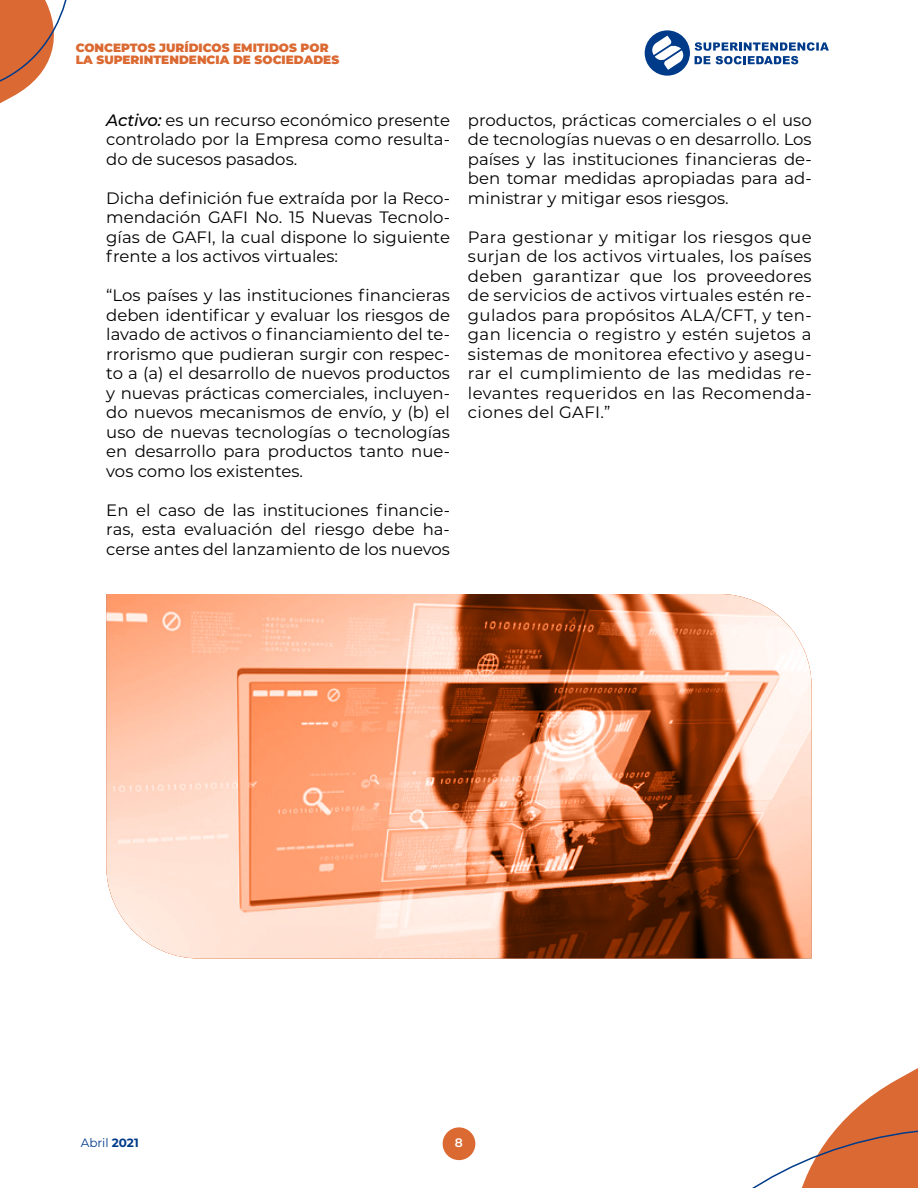
<style>
.page{position:relative;width:918px;height:1188px;background:#fff}
.page>*{position:absolute;margin:0;border:0;box-sizing:border-box;transform-origin:0 0}
.t1{font:16.5px/19.5px "Montserrat";color:#000;text-align:justify}
.t2{font:600 12.3px "Montserrat";color:#fff}
.t3{font:900 12px/12px "Montserrat";color:#db6932}
.t4{font:12px "Montserrat";color:#003b8a}
.s1{font-weight:500;font-style:italic}
.s2{font-weight:700}
</style>
<div class="page">
<svg style="left:569px;top:958px;width:349px;height:230px"></svg>
<div style="left:443px;top:1127px;width:32px;height:33px;background:#db6932;border-radius:50%"></div>
<svg style="left:645px;top:30px;width:184px;height:46px"></svg>
<svg style="left:0;top:0;width:67px;height:104px"></svg>
<svg style="left:106px;top:594px;width:706px;height:364px;background:#d89879"></svg>
<p class="t3" style="left:76px;top:41px;width:265px">CONCEPTOS JURÍDICOS EMITIDOS POR<br>LA SUPERINTENDENCIA DE SOCIEDADES</p>
<p class="t1" style="left:106px;top:110px;width:345px"><span class="s1">Activo:</span> es un recurso económico presente controlado por la Empresa como resulta&shy;do de sucesos pasados.</p>
<p class="t1" style="left:106px;top:188px;width:345px">Dicha definición fue extraída por la Reco&shy;mendación GAFI No. 15 Nuevas Tecnolo&shy;gías de GAFI, la cual dispone lo siguiente frente a los activos virtuales:</p>
<p class="t1" style="left:106px;top:285px;width:345px">“Los países y las instituciones financieras deben identificar y evaluar los riesgos de lavado de activos o financiamiento del te&shy;rrorismo que pudieran surgir con respec&shy;to a (a) el desarrollo de nuevos productos y nuevas prácticas comerciales, incluyen&shy;do nuevos mecanismos de envío, y (b) el uso de nuevas tecnologías o tecnologías en desarrollo para productos tanto nue&shy;vos como los existentes.</p>
<p class="t1" style="left:106px;top:500px;width:345px">En el caso de las instituciones financie&shy;ras, esta evaluación del riesgo debe ha&shy;cerse antes del lanzamiento de los nuevos</p>
<p class="t1" style="left:468px;top:110px;width:345px">productos, prácticas comerciales o el uso de tecnologías nuevas o en desarrollo. Los países y las instituciones financieras de&shy;ben tomar medidas apropiadas para ad&shy;ministrar y mitigar esos riesgos.</p>
<p class="t1" style="left:468px;top:227px;width:345px">Para gestionar y mitigar los riesgos que surjan de los activos virtuales, los países deben garantizar que los proveedores de servicios de activos virtuales estén re&shy;gulados para propósitos ALA/CFT, y ten&shy;gan licencia o registro y estén sujetos a sistemas de monitorea efectivo y asegu&shy;rar el cumplimiento de las medidas re&shy;levantes requeridos en las Recomenda&shy;ciones del GAFI.”</p>
<p class="t4" style="left:81px;top:1134px;width:59px">Abril <span class="s2">2021</span></p>
<p class="t2" style="left:455px;top:1134px;width:10px">8</p>
</div>
